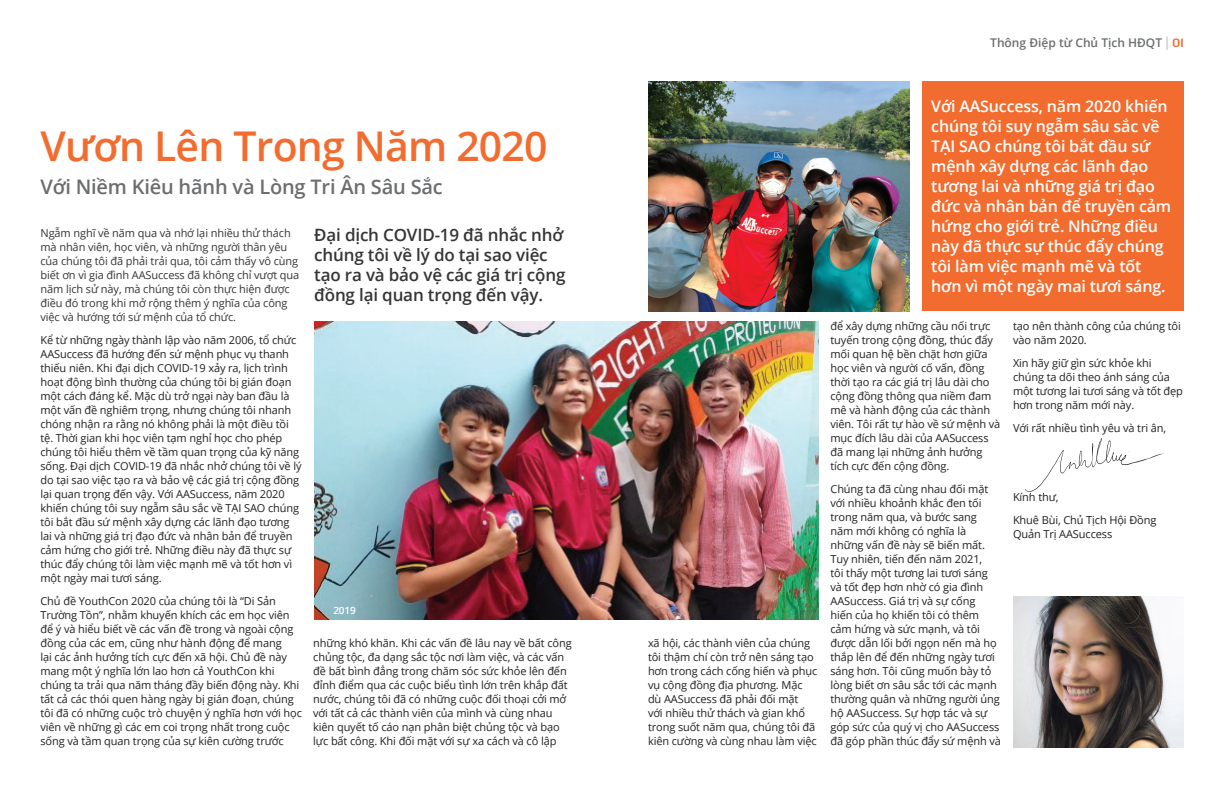
<style>
.page{position:relative;width:1224px;height:792px;background:#fff}
.page>*{position:absolute;margin:0;border:0;box-sizing:border-box;transform-origin:0 0}
.t1{font:600 41px "Open Sans";letter-spacing:-.02em;color:#f26c2f}
.t2{font:600 20px "Open Sans";letter-spacing:-.01em;color:#6b6d6f}
.t3{font:600 17px/20px "Open Sans";letter-spacing:-.01em;color:#363536}
.t4{font:600 16px/20px "Open Sans";letter-spacing:-.01em;color:#fff}
.t5{font:600 12px "Open Sans";color:#6b6d6f}
.t6{font:11px/14px "Open Sans";letter-spacing:-.01em;color:#231f20}
.t7{font:11px/14px "Open Sans";letter-spacing:-.01em;color:#363536}
.t8{font:600 10px "Open Sans";color:#fff}
.s1{font-family:"GRATYSANS Regular";font-weight:400;font-size:19.2px;color:#bab8b3}
.s2{font-family:"GRATYSANS Regular";font-weight:400;color:#f26c2f}
</style>
<div class="page">
<img style="left:314px;top:322px;width:504px;height:297px">
<div style="left:922px;top:82px;width:262px;height:229px;background:#f26c2f"></div>
<img style="left:1013px;top:596px;width:171px;height:151px">
<img style="left:648px;top:82px;width:262px;height:229px">
<img style="left:1021px;top:438px;width:143px;height:55px">
<p class="t5" style="left:990px;top:34px;width:195px">Thông Điệp từ Chủ Tịch HĐQT <span class="s1">|</span> <span class="s2">01</span></p>
<h1 class="t1" style="left:40px;top:118px;width:509px">Vươn Lên Trong Năm 2020</h1>
<h2 class="t2" style="left:40px;top:173px;width:404px">Với Niềm Kiêu hãnh và Lòng Tri Ân Sâu Sắc</h2>
<h3 class="t3" style="left:314px;top:224px;width:253px">Đại dịch COVID-19 đã nhắc nhở chúng tôi về lý do tại sao việc tạo ra và bảo vệ các giá trị cộng đồng lại quan trọng đến vậy.</h3>
<p class="t7" style="left:40px;top:226px;width:260px">Ngẫm nghĩ về năm qua và nhớ lại nhiều thử thách mà nhân viên, học viên, và những người thân yêu của chúng tôi đã phải trải qua, tôi cảm thấy vô cùng biết ơn vì gia đình AASuccess đã không chỉ vượt qua năm lịch sử này, mà chúng tôi còn thực hiện được điều đó trong khi mở rộng thêm ý nghĩa của công việc và hướng tới sứ mệnh của tổ chức.</p>
<p class="t6" style="left:40px;top:333px;width:263px">Kể từ những ngày thành lập vào năm 2006, tổ chức AASuccess đã hướng đến sứ mệnh phục vụ thanh thiếu niên. Khi đại dịch COVID-19 xảy ra, lịch trình hoạt động bình thường của chúng tôi bị gián đoạn một cách đáng kể. Mặc dù trở ngại này ban đầu là một vấn đề nghiêm trọng, nhưng chúng tôi nhanh chóng nhận ra rằng nó không phải là một điều tồi tệ. Thời gian khi học viên tạm nghỉ học cho phép chúng tôi hiểu thêm về tầm quan trọng của kỹ năng sống. Đại dịch COVID-19 đã nhắc nhở chúng tôi về lý do tại sao việc tạo ra và bảo vệ các giá trị cộng đồng lại quan trọng đến vậy. Với AASuccess, năm 2020 khiến chúng tôi suy ngẫm sâu sắc về TẠI SAO chúng tôi bắt đầu sứ mệnh xây dựng các lãnh đạo tương lai và những giá trị đạo đức và nhân bản để truyền cảm hứng cho giới trẻ. Những điều này đã thực sự thúc đẩy chúng tôi làm việc mạnh mẽ và tốt hơn vì một ngày mai tươi sáng.</p>
<p class="t6" style="left:40px;top:594px;width:263px">Chủ đề YouthCon 2020 của chúng tôi là “Di Sản Trường Tồn”, nhằm khuyến khích các em học viên để ý và hiểu biết về các vấn đề trong và ngoài cộng đồng của các em, cũng như hành động để mang<br>lại các ảnh hưởng tích cực đến xã hội. Chủ đề này mang một ý nghĩa lớn lao hơn cả YouthCon khi chúng ta trải qua năm tháng đầy biến động này. Khi tất cả các thói quen hàng ngày bị gián đoạn, chúng tôi đã có những cuộc trò chuyện ý nghĩa hơn với học viên về những gì các em coi trọng nhất trong cuộc sống và tầm quan trọng của sự kiên cường trước</p>
<p class="t8" style="left:333px;top:603px;width:24px">2019</p>
<p class="t6" style="left:313px;top:636px;width:260px">những khó khăn. Khi các vấn đề lâu nay về bất công chủng tộc, đa dạng sắc tộc nơi làm việc, và các vấn đề bất bình đẳng trong chăm sóc sức khỏe lên đến đỉnh điểm qua các cuộc biểu tình lớn trên khắp đất nước, chúng tôi đã có những cuộc đối thoại cởi mở với tất cả các thành viên của mình và cùng nhau kiên quyết tố cáo nạn phân biệt chủng tộc và bạo lực bất công. Khi đối mặt với sự xa cách và cô lập</p>
<p class="t6" style="left:648px;top:636px;width:171px">xã hội, các thành viên của chúng tôi thậm chí còn trở nên sáng tạo hơn trong cách cống hiến và phục vụ cộng đồng địa phương. Mặc dù AASuccess đã phải đối mặt<br>với nhiều thử thách và gian khổ trong suốt năm qua, chúng tôi đã kiên cường và cùng nhau làm việc</p>
<p class="t4" style="left:931px;top:96px;width:241px">Với AASuccess, năm 2020 khiến chúng tôi suy ngẫm sâu sắc về<br>TẠI SAO chúng tôi bắt đầu sứ mệnh xây dựng các lãnh đạo tương lai và những giá trị đạo đức và nhân bản để truyền cảm hứng cho giới trẻ. Những điều này đã thực sự thúc đẩy chúng tôi làm việc mạnh mẽ và tốt hơn vì một ngày mai tươi sáng.</p>
<p class="t6" style="left:1013px;top:319px;width:169px">tạo nên thành công của chúng tôi vào năm 2020.</p>
<p class="t6" style="left:1013px;top:356px;width:172px">Xin hãy giữ gìn sức khỏe khi chúng ta dõi theo ánh sáng của một tương lai tươi sáng và tốt đẹp hơn trong năm mới này.</p>
<p class="t6" style="left:1013px;top:421px;width:155px">Với rất nhiều tình yêu và tri ân,</p>
<p class="t6" style="left:831px;top:319px;width:171px">để xây dựng những cầu nối trực tuyến trong cộng đồng, thúc đẩy mối quan hệ bền chặt hơn giữa học viên và người cố vấn, đồng thời tạo ra các giá trị lâu dài cho cộng đồng thông qua niềm đam mê và hành động của các thành viên. Tôi rất tự hào về sứ mệnh và mục đích lâu dài của AASuccess đã mang lại những ảnh hưởng tích cực đến cộng đồng.</p>
<p class="t6" style="left:831px;top:482px;width:172px">Chúng ta đã cùng nhau đối mặt với nhiều khoảnh khắc đen tối trong năm qua, và bước sang năm mới không có nghĩa là những vấn đề này sẽ biến mất.<br>Tuy nhiên, tiến đến năm 2021,<br>tôi thấy một tương lai tươi sáng và tốt đẹp hơn nhờ có gia đình<br>AASuccess. Giá trị và sự cống<br>hiến của họ khiến tôi có thêm cảm hứng và sức mạnh, và tôi được dẫn lối bởi ngọn nến mà họ thắp lên để đến những ngày tươi sáng hơn. Tôi cũng muốn bày tỏ lòng biết ơn sâu sắc tới các mạnh thường quân và những người ủng hộ AASuccess. Sự hợp tác và sự góp sức của quý vị cho AASuccess đã góp phần thúc đẩy sứ mệnh và</p>
<p class="t6" style="left:1013px;top:486px;width:145px;line-height:23px">Kính thư,<br>Khuê Bùi, Chủ Tịch Hội Đồng</p>
<p class="t6" style="left:1013px;top:527px;width:101px">Quản Trị AASuccess</p>
</div>
